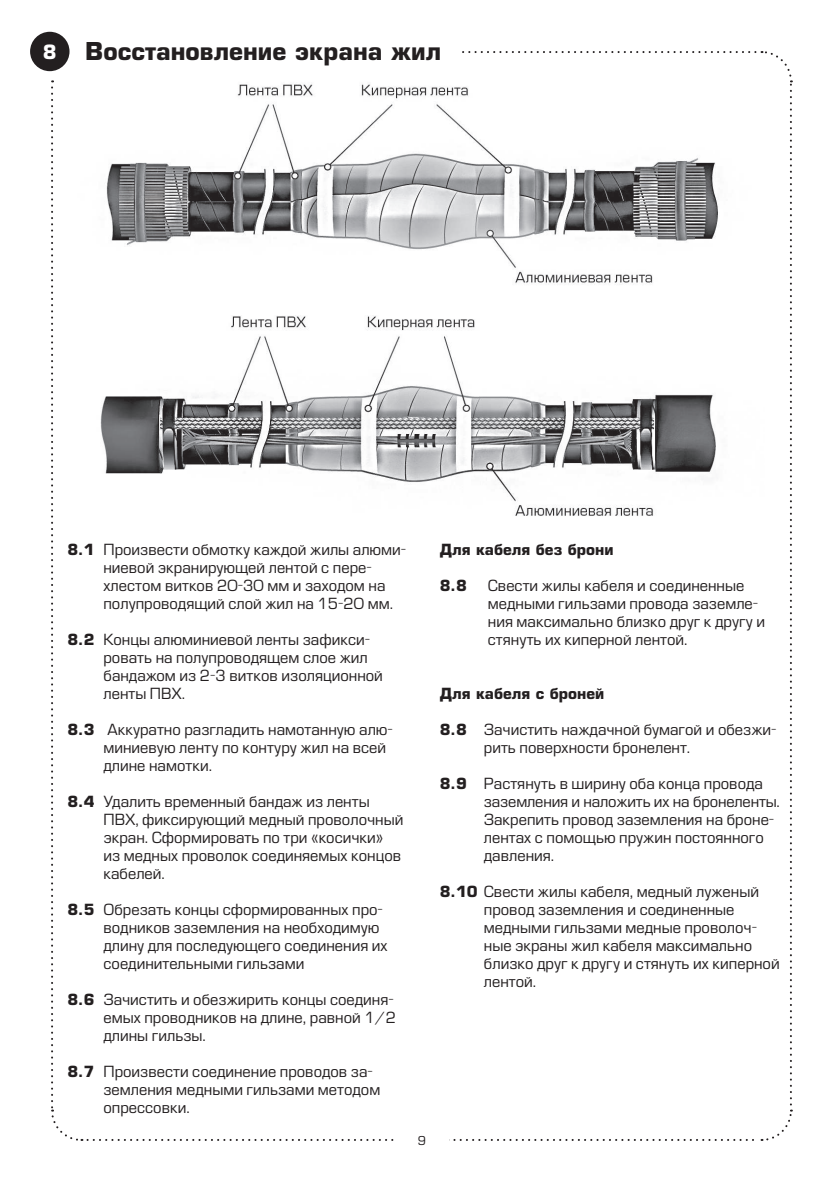
<style>
.page{position:relative;width:840px;height:1191px;background:#fff}
.page>*{position:absolute;margin:0;border:0;box-sizing:border-box;transform-origin:0 0}
.t1{font:700 24px "Europe";color:#231f20}
.t2{font:15px/18px "Europe";color:#231f20}
.t3{font:700 15px "Europe";color:#231f20}
.t4{font:12px "Europe";color:#231f20}
.s1{font-size:19.2px;color:#fff}
.s2{font-weight:700}
</style>
<div class="page">
<img style="left:106px;top:84px;width:612px;height:200px">
<div style="left:30px;top:32px;width:39px;height:39px;background:#231f20;border-radius:50%"></div>
<img style="left:100px;top:315px;width:616px;height:201px">
<h1 class="t1" style="left:43px;top:36px;width:399px"><span class="s1">8</span> Восстановление экрана жил</h1>
<p class="t2" style="left:103px;top:541px;width:304px;text-indent:-36px"><span class="s2">8.1</span> Произвести обмотку каждой жилы алюми&shy;ниевой экранирующей лентой с пере&shy;хлестом витков 20-30 мм и заходом на полупроводящий слой жил на 15-20 мм.</p>
<p class="t2" style="left:103px;top:631px;width:281px;text-indent:-36px"><span class="s2">8.2</span> Концы алюминиевой ленты зафикси&shy;ровать на полупроводящем слое жил бандажом из 2-3 витков изоляционной ленты ПВХ.</p>
<p class="t2" style="left:103px;top:721px;width:291px;text-indent:-36px"><span class="s2">8.3</span> Аккуратно разгладить намотанную алю&shy;миниевую ленту по контуру жил на всей длине намотки.</p>
<p class="t2" style="left:103px;top:793px;width:301px;text-indent:-36px"><span class="s2">8.4</span> Удалить временный бандаж из ленты<br>ПВХ, фиксирующий медный проволочный экран. Сформировать по три «косички» из медных проволок соединяемых концов кабелей.</p>
<p class="t2" style="left:103px;top:901px;width:285px;text-indent:-36px"><span class="s2">8.5</span> Обрезать концы сформированных про&shy;водников заземления на необходимую длину для последующего соединения их соединительными гильзами</p>
<p class="t2" style="left:103px;top:991px;width:294px;text-indent:-36px"><span class="s2">8.6</span> Зачистить и обезжирить концы соединя&shy;емых проводников на длине, равной 1/2 длины гильзы.</p>
<p class="t2" style="left:103px;top:1063px;width:278px;text-indent:-36px"><span class="s2">8.7</span> Произвести соединение проводов за&shy;земления медными гильзами методом опрессовки.</p>
<p class="t4" style="left:417px;top:1133px;width:10px">9</p>
<p class="t3" style="left:439px;top:540px;width:175px">Для кабеля без брони</p>
<p class="t3" style="left:439px;top:576px;width:28px">8.8</p>
<p class="t2" style="left:487px;top:577px;width:278px">Свести жилы кабеля и соединенные медными гильзами провода заземле&shy;ния максимально близко друг к другу и стянуть их киперной лентой.</p>
<p class="t3" style="left:439px;top:684px;width:166px">Для кабеля с броней</p>
<p class="t2" style="left:483px;top:721px;width:294px;text-indent:-44px"><span class="s2">8.8</span> Зачистить наждачной бумагой и обезжи&shy;рить поверхности бронелент.</p>
<p class="t2" style="left:483px;top:775px;width:297px;text-indent:-44px"><span class="s2">8.9</span> Растянуть в ширину оба конца провода заземления и наложить их на бронеленты.<br>Закрепить провод заземления на броне&shy;лентах с помощью пружин постоянного давления.</p>
<p class="t2" style="left:483px;top:883px;width:297px;text-indent:-44px"><span class="s2">8.10</span> Свести жилы кабеля, медный луженый провод заземления и соединенные медными гильзами медные проволоч&shy;ные экраны жил кабеля максимально близко друг к другу и стянуть их киперной лентой.</p>
</div>
